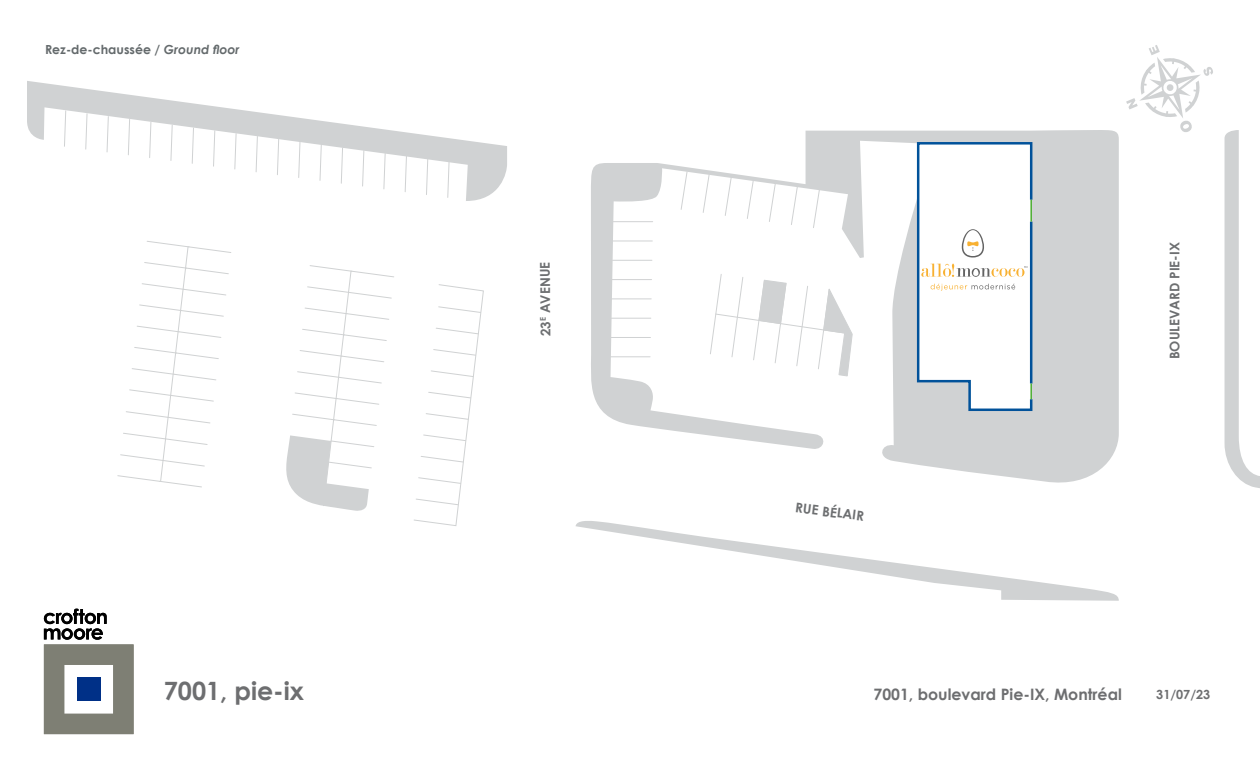
<style>
.page{position:relative;width:1260px;height:765px;background:#fff}
.page>*{position:absolute;margin:0;border:0;box-sizing:border-box;transform-origin:0 0}
.t1{font:700 25.25px "Century Gothic";color:#6d6e70}
.t2{font:700 15.75px "Century Gothic";color:#6d6e70}
.t3{font:700 13.38px "Century Gothic";color:#6d6f71}
.t4{font:700 12.62px "Century Gothic";color:#6d6e70}
.t5{font:700 12.5px "Century Gothic";color:#646a6c}
.s1{font-style:italic}
</style>
<div class="page">
<svg style="left:591px;top:130px;width:528px;height:353px"></svg>
<hr style="left:611px;top:356px;width:39px;height:1px;background:#d0d2d3">
<hr style="left:611px;top:337px;width:39px;height:1px;background:#d0d2d3">
<hr style="left:611px;top:318px;width:40px;height:1px;background:#d0d2d3">
<hr style="left:612px;top:298px;width:39px;height:1px;background:#d0d2d3">
<hr style="left:612px;top:279px;width:40px;height:1px;background:#d0d2d3">
<hr style="left:612px;top:260px;width:40px;height:1px;background:#d0d2d3">
<hr style="left:613px;top:241px;width:39px;height:1px;background:#d0d2d3">
<hr style="left:613px;top:221px;width:40px;height:1px;background:#d0d2d3">
<svg style="left:680px;top:171px;width:8px;height:40px"></svg>
<svg style="left:702px;top:174px;width:8px;height:40px"></svg>
<svg style="left:724px;top:177px;width:8px;height:40px"></svg>
<svg style="left:746px;top:180px;width:8px;height:40px"></svg>
<svg style="left:768px;top:183px;width:8px;height:40px"></svg>
<svg style="left:790px;top:186px;width:8px;height:40px"></svg>
<svg style="left:812px;top:189px;width:8px;height:40px"></svg>
<svg style="left:576px;top:521px;width:543px;height:80px"></svg>
<svg style="left:1225px;top:130px;width:35px;height:358px"></svg>
<svg style="left:27px;top:81px;width:480px;height:120px"></svg>
<svg style="left:447px;top:161px;width:3px;height:37px"></svg>
<svg style="left:426px;top:158px;width:3px;height:38px"></svg>
<svg style="left:404px;top:155px;width:3px;height:38px"></svg>
<svg style="left:383px;top:153px;width:3px;height:37px"></svg>
<svg style="left:362px;top:150px;width:3px;height:37px"></svg>
<svg style="left:340px;top:147px;width:4px;height:37px"></svg>
<svg style="left:319px;top:144px;width:3px;height:37px"></svg>
<svg style="left:298px;top:141px;width:3px;height:38px"></svg>
<svg style="left:276px;top:138px;width:4px;height:38px"></svg>
<svg style="left:255px;top:135px;width:3px;height:38px"></svg>
<svg style="left:234px;top:133px;width:3px;height:37px"></svg>
<svg style="left:213px;top:130px;width:3px;height:37px"></svg>
<svg style="left:191px;top:127px;width:3px;height:37px"></svg>
<svg style="left:170px;top:124px;width:3px;height:37px"></svg>
<svg style="left:149px;top:121px;width:3px;height:38px"></svg>
<svg style="left:127px;top:118px;width:4px;height:38px"></svg>
<svg style="left:106px;top:116px;width:3px;height:37px"></svg>
<svg style="left:85px;top:113px;width:3px;height:37px"></svg>
<svg style="left:63px;top:110px;width:4px;height:37px"></svg>
<svg style="left:414px;top:284px;width:70px;height:242px"></svg>
<svg style="left:117px;top:241px;width:114px;height:247px"></svg>
<svg style="left:286px;top:265px;width:108px;height:246px"></svg>
<svg style="left:916px;top:141px;width:118px;height:271px"></svg>
<hr style="left:1030px;top:200px;width:2px;height:22px;background:#51b037">
<svg style="left:1126px;top:45px;width:87px;height:87px"></svg>
<svg style="left:44px;top:609px;width:90px;height:126px"></svg>
<div style="left:77px;top:678px;width:23px;height:23px;background:#003087"></div>
<p class="t5" style="left:45px;top:42px;width:196px">Rez-de-chaussée / <span class="s1">Ground floor</span></p>
<p class="t3" style="left:537px;top:336px;width:76px;rotate:-91deg">23<sup>E</sup> AVENUE</p>
<p class="t3" style="left:797px;top:499px;width:70px;rotate:7deg">RUE BÉLAIR</p>
<p class="t3" style="left:1166px;top:359px;width:119px;rotate:-90deg">BOULEVARD PIE-IX</p>
<h1 class="t1" style="left:164px;top:675px;width:142px">7001, pie-ix</h1>
<p class="t2" style="left:874px;top:684px;width:250px">7001, boulevard Pie-IX, Montréal</p>
<p class="t4" style="left:1156px;top:686px;width:56px">31/07/23</p>
</div>
